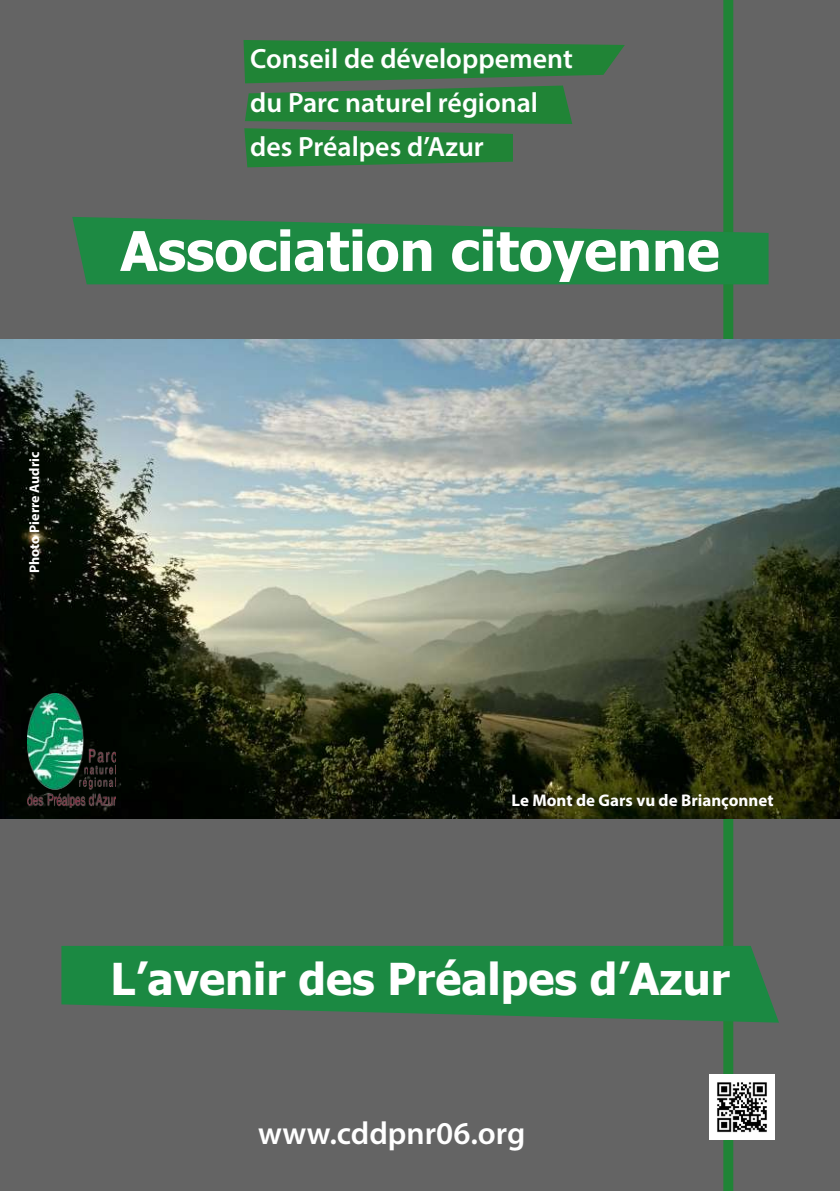
<style>
.page{position:relative;width:840px;height:1191px;background:#fff}
.page>*{position:absolute;margin:0;border:0;box-sizing:border-box;transform-origin:0 0}
.t1{font:700 54.8px "Tahoma";color:#fff}
.t2{font:700 43.8px "Tahoma";color:#fff}
.t3{font:600 31.8px "Myriad Pro";color:#fff}
.t4{font:600 27.8px/43.8px "Myriad Pro";color:#fff}
.t5{font:700 17px "Myriad Pro";color:#fff}
.t6{font:700 14px "Myriad Pro";color:#fff}
</style>
<div class="page">
<div style="left:0;top:0;width:840px;height:1190px;background:#646464"></div>
<div style="left:723px;top:0;width:10px;height:1190px;background:#208436"></div>
<img style="left:0;top:339px;width:840px;height:479px">
<svg style="left:61px;top:945px;width:718px;height:77px;fill:#1b8942"></svg>
<svg style="left:72px;top:217px;width:696px;height:67px;background:#258547"></svg>
<img style="left:27px;top:692px;width:88px;height:115px">
<svg style="left:243px;top:40px;width:382px;height:127px"></svg>
<img style="left:709px;top:1074px;width:65px;height:65px">
<p class="t6" style="left:25px;top:572px;width:122px;rotate:-90deg">Photo Pierre Audric</p>
<p class="t4" style="left:250px;top:36px;width:324px">Conseil de développement du Parc naturel régional des Préalpes d’Azur</p>
<h1 class="t1" style="left:120px;top:212px;width:601px">Association citoyenne</h1>
<p class="t5" style="left:511px;top:789px;width:263px">Le Mont de Gars vu de Briançonnet</p>
<h2 class="t2" style="left:110px;top:947px;width:621px">L’avenir des Préalpes d’Azur</h2>
<p class="t3" style="left:258px;top:1112px;width:269px">www.cddpnr06.org</p>
</div>
